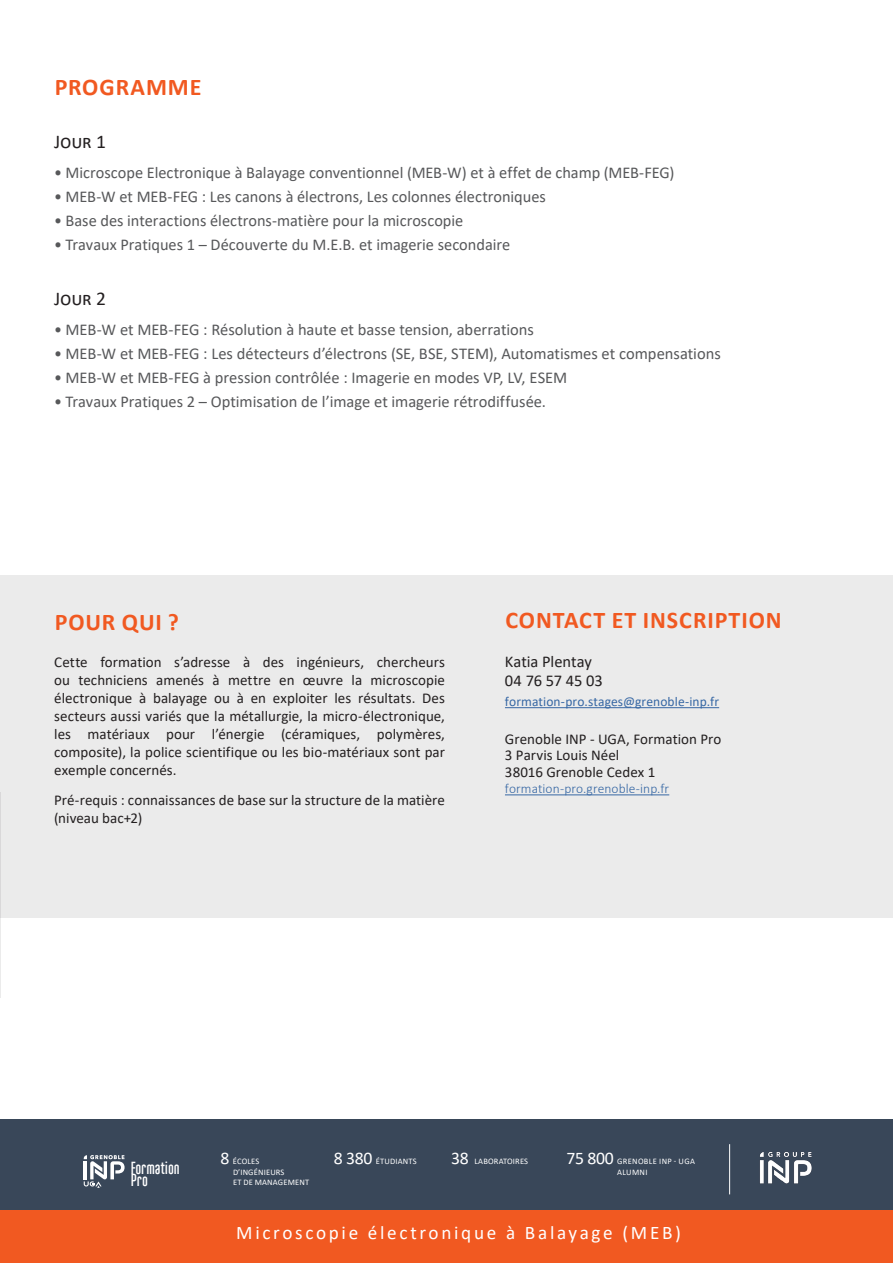
<style>
.page{position:relative;width:893px;height:1263px;background:#fff}
.page>*{position:absolute;margin:0;border:0;box-sizing:border-box;transform-origin:0 0}
.t1{font:700 24px "Calibri";letter-spacing:.035em;color:#f15921}
.t2{font:19.5px "Calibri";letter-spacing:-.01em;color:#231f20}
.t3{font:19.2px "Calibri";letter-spacing:.14em;color:#fff}
.t4{font:700 17.4px/12.8px "Ando";color:#fff}
.t5{font:16.5px "Calibri";letter-spacing:-.005em;color:#57585a}
.t6{font:16.5px/19.8px "Calibri";letter-spacing:-.005em;color:#231f20}
.t7{font:15px/18px "Calibri";letter-spacing:.005em;color:#231f20}
.t8{font:13.5px "Calibri";color:#3667a4}
.t9{font:300 13.5px "Calibri";letter-spacing:.005em;color:#3667a4}
.t10{font:8.55px/10.2px "Calibri";letter-spacing:.02em;color:#fff}
.t11{font:8.55px/10.2px "Calibri";letter-spacing:.04em;color:#fff;text-align:center}
.s1{font-size:17.7px}
</style>
<div class="page">
<div style="left:0;top:1120px;width:893px;height:143px;background:#394759"></div>
<hr style="left:729px;top:1144px;width:1px;height:50px;background:#fff">
<svg style="left:84px;top:1155px;width:41px;height:33px"></svg>
<img style="left:760px;top:1152px;width:52px;height:32px">
<hr style="left:0;top:792px;width:1px;height:206px;background:#231f20">
<div style="left:0;top:575px;width:893px;height:343px;background:#ebebeb"></div>
<hr style="left:505px;top:707px;width:214px;height:1px;background:#3667a4">
<hr style="left:505px;top:794px;width:164px;height:1px;background:#3667a4">
<div style="left:0;top:1210px;width:893px;height:53px;background:#f15921"></div>
<h1 class="t1" style="left:55px;top:70px;width:148px">PROGRAMME</h1>
<p class="t2" style="left:54px;top:127px;width:54px">Jour 1</p>
<p class="t5" style="left:54px;top:161px;width:622px">• Microscope Electronique à Balayage conventionnel (MEB-W) et à effet de champ (MEB-FEG)</p>
<p class="t5" style="left:54px;top:185px;width:493px">• MEB-W et MEB-FEG : Les canons à électrons, Les colonnes électroniques</p>
<p class="t5" style="left:54px;top:209px;width:411px">• Base des interactions électrons-matière pour la microscopie</p>
<p class="t5" style="left:54px;top:233px;width:458px">• Travaux Pratiques 1 – Découverte du M.E.B. et imagerie secondaire</p>
<p class="t2" style="left:54px;top:285px;width:54px">Jour 2</p>
<p class="t5" style="left:54px;top:318px;width:481px">• MEB-W et MEB-FEG : Résolution à haute et basse tension, aberrations</p>
<p class="t5" style="left:54px;top:342px;width:668px">• MEB-W et MEB-FEG : Les détecteurs d’électrons (SE, BSE, STEM), Automatismes et compensations</p>
<p class="t5" style="left:54px;top:366px;width:515px">• MEB-W et MEB-FEG à pression contrôlée : Imagerie en modes VP, LV, ESEM</p>
<p class="t5" style="left:54px;top:390px;width:494px">• Travaux Pratiques 2 – Optimisation de l’image et imagerie rétrodiffusée.</p>
<h1 class="t1" style="left:55px;top:605px;width:126px">POUR QUI ?</h1>
<p class="t7" style="left:54px;top:653px;width:392px;text-align:justify">Cette formation s’adresse à des ingénieurs, chercheurs ou techniciens amenés à mettre en œuvre la microscopie électronique à balayage ou à en exploiter les résultats. Des secteurs aussi variés que la métallurgie, la micro-électronique, les matériaux pour l’énergie (céramiques, polymères, composite), la police scientifique ou les bio-matériaux sont par exemple concernés.</p>
<p class="t7" style="left:54px;top:791px;width:392px">Pré-requis : connaissances de base sur la structure de la matière (niveau bac+2)</p>
<h1 class="t1" style="left:505px;top:603px;width:278px">CONTACT ET INSCRIPTION</h1>
<p class="t6" style="left:505px;top:651px;width:99px">Katia Plentay<br>04 76 57 45 03</p>
<p class="t8" style="left:505px;top:692px;width:216px">formation-pro.stages@grenoble-inp.fr</p>
<p class="t7" style="left:505px;top:730px;width:218px;line-height:16.5px">Grenoble INP - UGA, Formation Pro<br>3 Parvis Louis Néel<br>38016 Grenoble Cedex 1</p>
<p class="t9" style="left:505px;top:780px;width:166px">formation-pro.grenoble-inp.fr</p>
<p class="t4" style="left:131px;top:1161px;width:51px">Formation<br>Pro</p>
<p class="t10" style="left:233px;top:1156px;width:78px;text-indent:-13px"><span class="s1">8</span> ÉCOLES<br>D’INGÉNIEURS<br>ET DE MANAGEMENT</p>
<p class="t10" style="left:334px;top:1156px;width:84px"><span class="s1">8 380</span> ÉTUDIANTS</p>
<p class="t10" style="left:451px;top:1156px;width:78px"><span class="s1">38</span> LABORATOIRES</p>
<p class="t11" style="left:566px;top:1156px;width:130px"><span class="s1">75 800</span> GRENOBLE INP - UGA<br>ALUMNI</p>
<p class="t3" style="left:236px;top:1219px;width:446px">Microscopie électronique à Balayage (MEB)</p>
</div>
